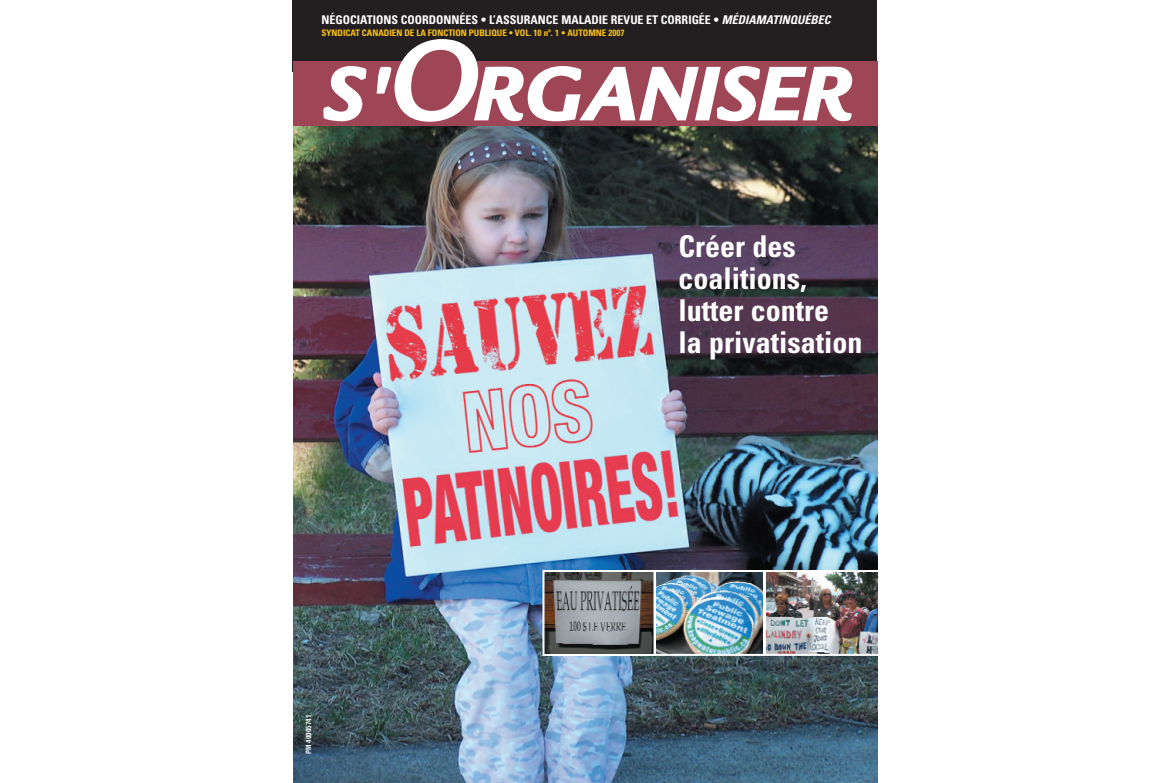
<style>
.page{position:relative;width:1170px;height:783px;background:#fff}
.page>*{position:absolute;margin:0;border:0;box-sizing:border-box;transform-origin:0 0}
.t1{font:700 condensed 30px/32px "Univers";color:#fff}
.t2{font:700 condensed 12px "Univers";color:#fff}
.t3{font:700 condensed 9px "Univers";color:#fbc314}
.t4{font:700 condensed 7px "Helvetica";color:#fff}
.s1{font-style:italic}
</style>
<div class="page">
<img style="left:294px;top:126px;width:584px;height:657px">
<div style="left:292px;top:0;width:586px;height:72px;background:#231f20"></div>
<div style="left:293px;top:61px;width:585px;height:65px;background:#9f4656"></div>
<svg style="left:323px;top:66px;width:44px;height:56px"></svg>
<svg style="left:376px;top:39px;width:477px;height:83px"></svg>
<img style="left:546px;top:573px;width:216px;height:80px">
<div style="left:543px;top:570px;width:113px;height:86px;border:2px solid #fff"></div>
<img style="left:765px;top:570px;width:113px;height:86px">
<div style="left:654px;top:570px;width:111px;height:86px;border:2px solid #fff"></div>
<p class="t2" style="left:322px;top:16px;width:513px">NÉGOCIATIONS COORDONNÉES • L’ASSURANCE MALADIE REVUE ET CORRIGÉE • <span class="s1">MÉDIAMATINQUÉBEC</span></p>
<p class="t3" style="left:322px;top:30px;width:305px">SYNDICAT CANADIEN DE LA FONCTION PUBLIQUE • VOL. 10 nº. 1 • AUTOMNE 2007</p>
<h1 class="t1" style="left:679px;top:233px;width:185px">Créer des coalitions, lutter contre<br>la privatisation</h1>
<p class="t4" style="left:306px;top:754px;width:41px;rotate:-90deg">PM 40005741</p>
</div>
